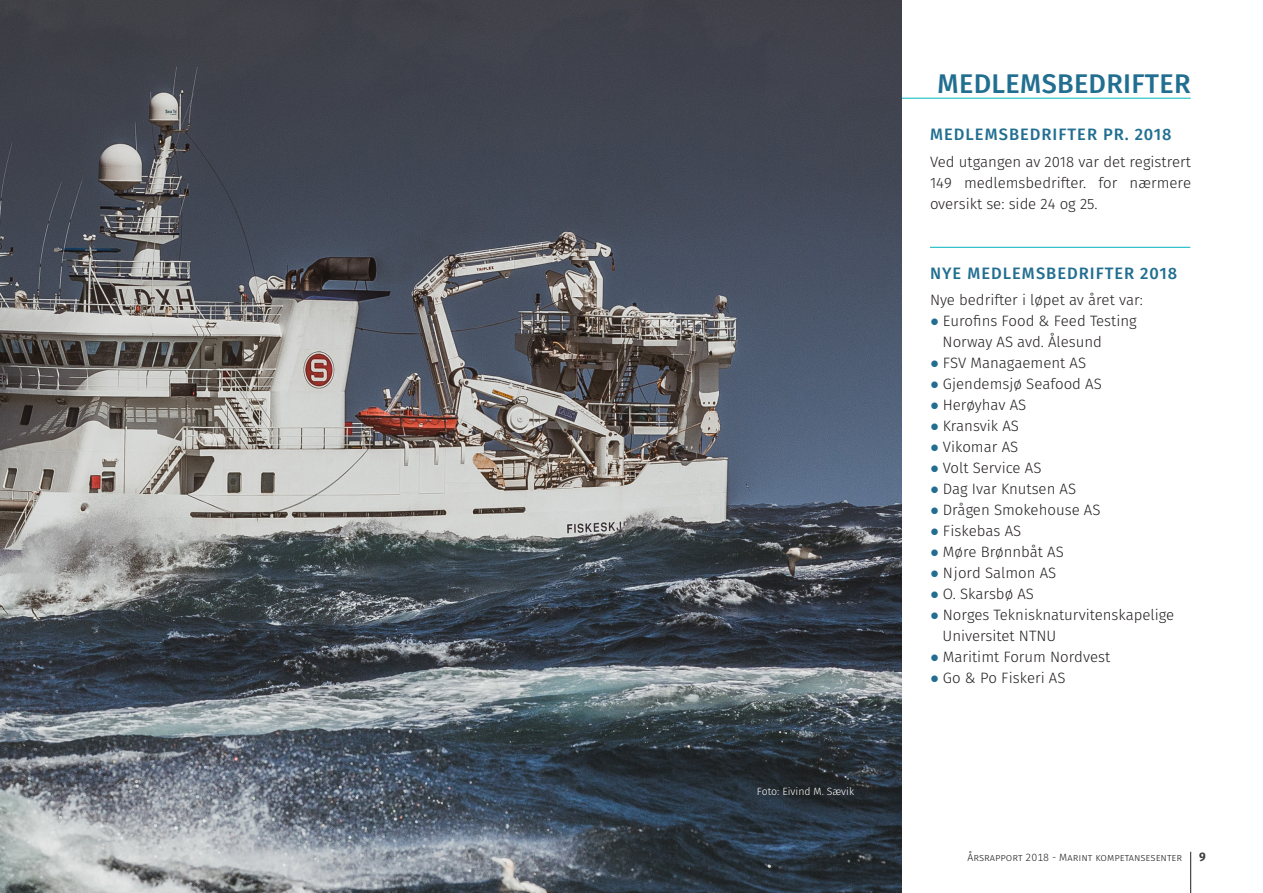
<style>
.page{position:relative;width:1263px;height:893px;background:#fff}
.page>*{position:absolute;margin:0;border:0;box-sizing:border-box;transform-origin:0 0}
.t1{font:500 27px "Fira Sans";letter-spacing:.01em;color:#216e91}
.t2{font:500 16.5px "Fira Sans";letter-spacing:.06em;color:#216e91}
.t3{font:300 15px/21px "Fira Sans";color:#231f20;text-align:justify}
.t4{font:700 12px "Fira Sans";color:#3e3e3f}
.t5{font:300 10.5px "Fira Sans";color:#231f20}
.t6{font:300 10.5px "Fira Sans";color:#fff}
.s1{font-family:"Garamond";font-weight:400;color:#216e91}
</style>
<div class="page">
<hr style="left:1190px;top:852px;width:1px;height:41px;background:#231f20">
<hr style="left:930px;top:247px;width:260px;height:1px;background:#00b5be">
<hr style="left:115px;top:98px;width:1076px;height:1px;background:#00b5be">
<img style="left:0;top:0;width:901px;height:893px">
<p class="t6" style="left:757px;top:783px;width:99px">Foto: Eivind M. Sævik</p>
<p class="t1" style="left:937px;top:64px;width:254px">MEDLEMSBEDRIFTER</p>
<p class="t2" style="left:930px;top:123px;width:243px">MEDLEMSBEDRIFTER PR. 2018</p>
<p class="t3" style="left:930px;top:151px;width:263px">Ved utgangen av 2018 var det registrert 149 medlemsbedrifter. for nærmere oversikt se: side 24 og 25.</p>
<p class="t2" style="left:930px;top:262px;width:248px">NYE MEDLEMSBEDRIFTER 2018</p>
<p class="t3" style="left:930px;top:289px;width:214px">Nye bedrifter i løpet av året var:</p>
<p class="t3" style="left:930px;top:310px;width:208px"><span class="s1">●</span> Eurofins Food &amp; Feed Testing</p>
<p class="t3" style="left:942px;top:331px;width:161px">Norway AS avd. Ålesund</p>
<p class="t3" style="left:930px;top:352px;width:158px"><span class="s1">●</span> FSV Managaement AS</p>
<p class="t3" style="left:930px;top:373px;width:173px"><span class="s1">●</span> Gjendemsjø Seafood AS</p>
<p class="t3" style="left:930px;top:394px;width:98px"><span class="s1">●</span> Herøyhav AS</p>
<p class="t3" style="left:930px;top:415px;width:90px"><span class="s1">●</span> Kransvik AS</p>
<p class="t3" style="left:930px;top:436px;width:90px"><span class="s1">●</span> Vikomar AS</p>
<p class="t3" style="left:930px;top:457px;width:113px"><span class="s1">●</span> Volt Service AS</p>
<p class="t3" style="left:930px;top:478px;width:148px"><span class="s1">●</span> Dag Ivar Knutsen AS</p>
<p class="t3" style="left:930px;top:499px;width:172px"><span class="s1">●</span> Drågen Smokehouse AS</p>
<p class="t3" style="left:930px;top:520px;width:93px"><span class="s1">●</span> Fiskebas AS</p>
<p class="t3" style="left:930px;top:541px;width:135px"><span class="s1">●</span> Møre Brønnbåt AS</p>
<p class="t3" style="left:930px;top:562px;width:128px"><span class="s1">●</span> Njord Salmon AS</p>
<p class="t3" style="left:930px;top:583px;width:105px"><span class="s1">●</span> O. Skarsbø AS</p>
<p class="t3" style="left:942px;top:604px;width:233px;text-indent:-13px"><span class="s1">●</span> Norges Teknisknaturvitenskapelige<br>Universitet NTNU</p>
<p class="t3" style="left:930px;top:646px;width:182px"><span class="s1">●</span> Maritimt Forum Nordvest</p>
<p class="t3" style="left:930px;top:667px;width:137px"><span class="s1">●</span> Go &amp; Po Fiskeri AS</p>
<p class="t5" style="left:967px;top:850px;width:216px">Årsrapport 2018 - Marint kompetansesenter</p>
<p class="t4" style="left:1199px;top:848px;width:8px">9</p>
</div>
